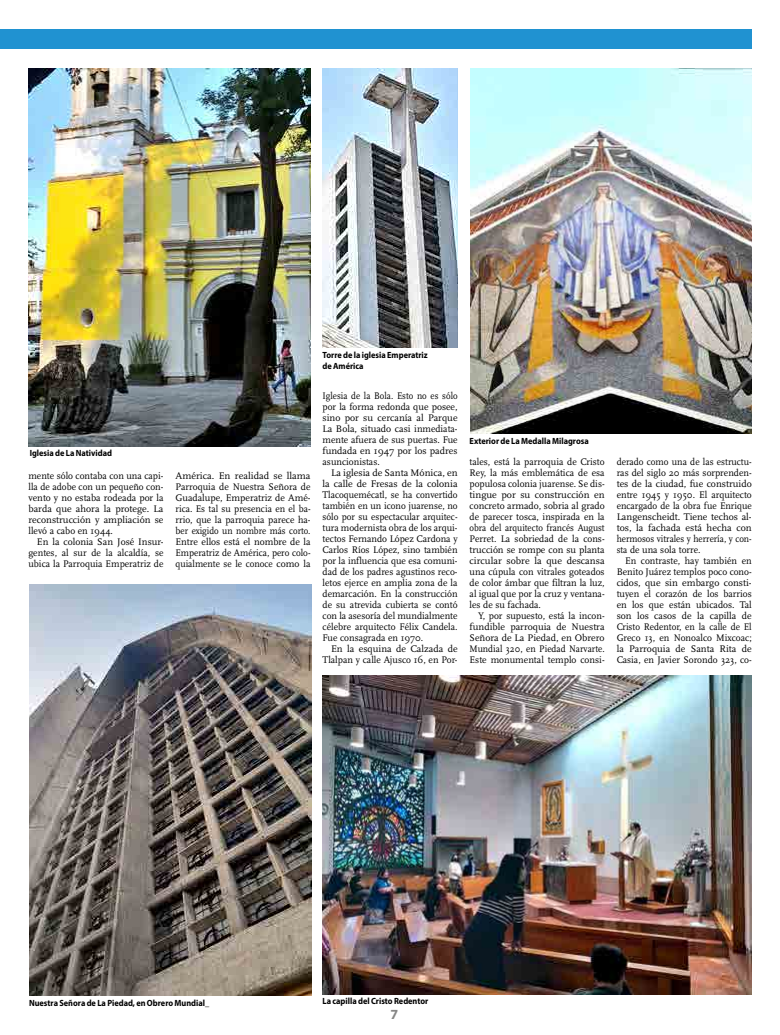
<style>
.page{position:relative;width:780px;height:1035px;background:#fff}
.page>*{position:absolute;margin:0;border:0;box-sizing:border-box;transform-origin:0 0}
.t1{font:700 14px "Myriad Pro";color:#878786}
.t2{font:10px/11px "Scala";color:#000;text-align:justify;scale:.96 1}
.t3{font:10px/11px "Scala";color:#000;text-align:justify}
.t4{font:10px/11px "Scala";color:#000;text-align:justify;scale:.94 1}
.t5{font:10px/11px "Scala";color:#000;text-align:justify;scale:.9 1}
.t6{font:700 9px/10.5px "Myriad Pro";color:#000;scale:.92 1}
</style>
<div class="page">
<div style="left:0;top:29px;width:751px;height:19px;background:#2092d1"></div>
<img style="left:470px;top:68px;width:281px;height:366px">
<img style="left:322px;top:68px;width:135px;height:280px">
<img style="left:322px;top:675px;width:429px;height:319px">
<img style="left:28px;top:68px;width:282px;height:379px">
<img style="left:29px;top:584px;width:282px;height:411px">
<p class="t6" style="left:30px;top:448px;width:91px">Iglesia de La Natividad</p>
<p class="t2" style="left:28px;top:471px;width:142px">mente sólo contaba con una capi&shy;lla de adobe con un pequeño con&shy;vento y no estaba rodeada por la barda que ahora la protege. La reconstrucción y ampliación se llevó a cabo en 1944.</p>
<p class="t3" style="left:28px;top:537px;width:136px;text-indent:9px">En la colonia San José Insur&shy;gentes, al sur de la alcaldía, se ubica la Parroquia Emperatriz de</p>
<p class="t3" style="left:175px;top:471px;width:136px">América. En realidad se llama Parroquia de Nuestra Señora de Guadalupe, Emperatriz de Amé&shy;rica. Es tal su presencia en el ba&shy;rrio, que la parroquia parece ha&shy;ber exigido un nombre más corto.<br>Entre ellos está el nombre de la Emperatriz de América, pero colo&shy;quialmente se le conoce como la</p>
<p class="t6" style="left:322px;top:350px;width:116px">Torre de la iglesia Emperatriz de América</p>
<p class="t5" style="left:322px;top:391px;width:151px">Iglesia de la Bola. Esto no es sólo por la forma redonda que posee, sino por su cercanía al Parque La Bola, situado casi inmediata&shy;mente afuera de sus puertas. Fue fundada en 1947 por los padres asuncionistas.</p>
<p class="t3" style="left:322px;top:468px;width:136px;text-indent:9px">La iglesia de Santa Mónica, en la calle de Fresas de la colonia Tlacoquemécatl, se ha convertido también en un icono juarense, no sólo por su espectacular arquitec&shy;tura modernista obra de los arqui&shy;tectos Fernando López Cardona y Carlos Ríos López, sino también por la influencia que esa comuni&shy;dad de los padres agustinos reco&shy;letos ejerce en amplia zona de la demarcación. En la construcción de su atrevida cubierta se contó con la asesoría del mundialmente célebre arquitecto Félix Candela.<br>Fue consagrada en 1970.</p>
<p class="t3" style="left:322px;top:644px;width:136px;text-align:right">En la esquina de Calzada de<br>Tlalpan y calle Ajusco 16, en Por-</p>
<p class="t6" style="left:469px;top:436px;width:131px">Exterior de La Medalla Milagrosa</p>
<p class="t2" style="left:469px;top:457px;width:142px">tales, está la parroquia de Cristo Rey, la más emblemática de esa populosa colonia juarense. Se dis&shy;tingue por su construcción en concreto armado, sobria al grado de parecer tosca, inspirada en la obra del arquitecto francés August Perret. La sobriedad de la cons&shy;trucción se rompe con su planta circular sobre la que descansa una cúpula con vitrales goteados de color ámbar que filtran la luz, al igual que por la cruz y ventana&shy;les de su fachada.</p>
<p class="t2" style="left:469px;top:611px;width:142px;text-indent:9px">Y, por supuesto, está la incon&shy;fundible parroquia de Nuestra Señora de La Piedad, en Obrero Mundial 320, en Piedad Narvarte.<br>Este monumental templo consi-</p>
<p class="t4" style="left:616px;top:457px;width:145px">derado como una de las estructu&shy;ras del siglo 20 más sorprenden&shy;tes de la ciudad, fue construido entre 1945 y 1950. El arquitecto encargado de la obra fue Enrique Langenscheidt. Tiene techos al&shy;tos, la fachada está hecha con hermosos vitrales y herrería, y con&shy;sta de una sola torre.</p>
<p class="t2" style="left:616px;top:556px;width:142px;text-indent:9px">En contraste, hay también en Benito Juárez templos poco cono&shy;cidos, que sin embargo consti&shy;tuyen el corazón de los barrios en los que están ubicados. Tal son los casos de la capilla de Cristo Redentor, en la calle de El Greco 13, en Nonoalco Mixcoac; la Parroquia de Santa Rita de Casia, en Javier Sorondo 323, co-</p>
<p class="t6" style="left:29px;top:998px;width:197px">Nuestra Señora de La Piedad, en Obrero Mundial_</p>
<p class="t6" style="left:322px;top:995px;width:117px">La capilla del Cristo Redentor</p>
<h1 class="t1" style="left:390px;top:1007px;width:9px">7</h1>
</div>
